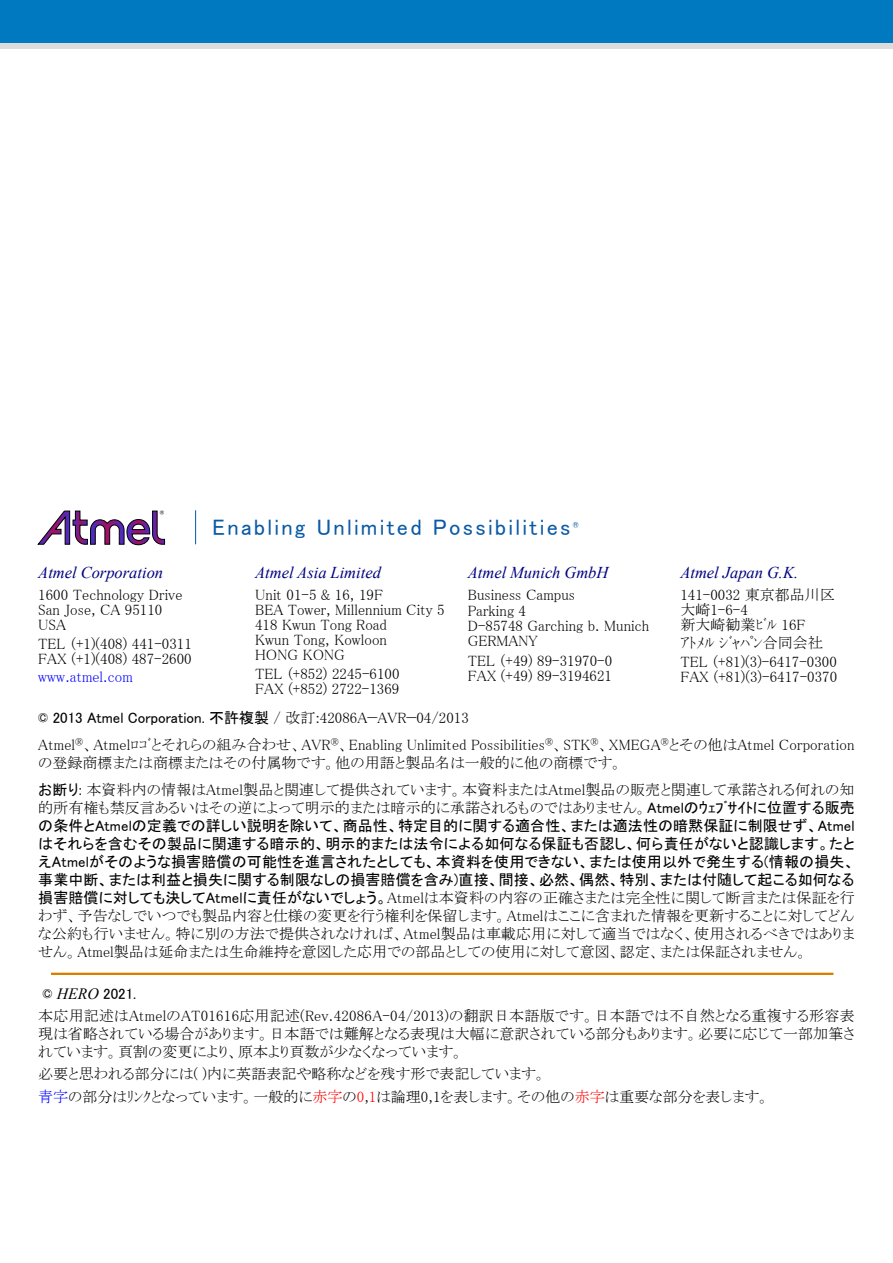
<style>
.page{position:relative;width:893px;height:1263px;background:#fff}
.page>*{position:absolute;margin:0;border:0;box-sizing:border-box;transform-origin:0 0}
.t1{font:22.5px "MS P Gothic";letter-spacing:.1em;color:#095aa6}
.t2{font:italic 16.5px "Times New Roman";color:#000080}
.t3{font:15px/15px "MS P Mincho";color:#000}
.t4{font:15px/18px "MS P Gothic";letter-spacing:.005em;color:#000;text-align:justify}
.t5{font:15px "MS P Mincho";color:#00f}
.t6{font:9px "MS P Gothic";color:#095aa6}
.t7{font:6.75px "MS P Gothic";color:#000}
.s1{font-family:"MS P Mincho"}
.s2{font-family:"MS P Gothic"}
.s3{font-family:"Times New Roman";font-style:italic;font-size:15.75px}
.s4{color:#00f}
.s5{color:#f00}
</style>
<div class="page">
<div style="left:0;top:43px;width:893px;height:6px;background:#dcdcdc"></div>
<div style="left:0;top:0;width:893px;height:43px;background:#0079c1"></div>
<hr style="left:51px;top:973px;width:782px;height:2px;background:#d88000">
<svg style="left:37px;top:510px;width:128px;height:35px"></svg>
<hr style="left:195px;top:510px;width:1px;height:34px;background:#095aa6">
<p class="t7" style="left:160px;top:510px;width:6px">®</p>
<h1 class="t1" style="left:213px;top:516px;width:359px">Enabling Unlimited Possibilities</h1>
<p class="t6" style="left:573px;top:520px;width:8px">®</p>
<p class="t2" style="left:38px;top:561px;width:126px">Atmel Corporation</p>
<p class="t2" style="left:255px;top:561px;width:127px">Atmel Asia Limited</p>
<p class="t2" style="left:468px;top:561px;width:142px">Atmel Munich GmbH</p>
<p class="t2" style="left:680px;top:561px;width:119px">Atmel Japan G.K.</p>
<p class="t3" style="left:38px;top:587px;width:146px">1600 Technology Drive<br>San Jose, CA 95110<br>USA</p>
<p class="t3" style="left:38px;top:636px;width:155px">TEL (+1)(408) 441-0311<br>FAX (+1)(408) 487-2600</p>
<p class="t5" style="left:38px;top:669px;width:96px">www.atmel.com</p>
<p class="t3" style="left:680px;top:587px;width:156px">141-0032 東京都品川区大崎1-6-4<br>新大崎勧業ﾋﾞﾙ 16F</p>
<p class="t3" style="left:680px;top:632px;width:158px;line-height:19.5px">ｱﾄﾒﾙ ｼﾞｬﾊﾟﾝ合同会社<br>TEL (+81)(3)-6417-0300</p>
<p class="t3" style="left:680px;top:669px;width:158px">FAX (+81)(3)-6417-0370</p>
<p class="t3" style="left:255px;top:587px;width:191px">Unit 01-5 &amp; 16, 19F<br>BEA Tower, Millennium City 5<br>418 Kwun Tong Road<br>Kwun Tong, Kowloon<br>HONG KONG</p>
<p class="t3" style="left:255px;top:666px;width:146px">TEL (+852) 2245-6100<br>FAX (+852) 2722-1369</p>
<p class="t3" style="left:468px;top:586px;width:109px;line-height:16.5px">Business Campus<br>Parking 4</p>
<p class="t3" style="left:468px;top:618px;width:183px">D-85748 Garching b. Munich<br>GERMANY</p>
<p class="t3" style="left:468px;top:653px;width:146px">TEL (+49) 89-31970-0<br>FAX (+49) 89-3194621</p>
<p class="t4" style="left:38px;top:709px;width:432px">© 2013 Atmel Corporation. 不許複製 <span class="s1">/ 改訂:42086A−AVR−04/2013</span></p>
<p class="t3" style="left:38px;top:736px;width:818px;line-height:18px">Atmel<sup>®</sup>、Atmelﾛｺﾞとそれらの組み合わせ、AVR<sup>®</sup>、Enabling Unlimited Possibilities<sup>®</sup>、STK<sup>®</sup>、XMEGA<sup>®</sup>とその他はAtmel Corporationの登録商標または商標またはその付属物です。他の用語と製品名は一般的に他の商標です。</p>
<p class="t3" style="left:38px;top:781px;width:818px;line-height:18px"><span class="s2">お断り:</span> 本資料内の情報はAtmel製品と関連して提供されています。本資料またはAtmel製品の販売と関連して承諾される何れの知的所有権も禁反言あるいはその逆によって明示的または暗示的に承諾されるものではありません。<span class="s2">Atmelのｳｪﾌﾞｻｲﾄに位置する販売</span></p>
<p class="t4" style="left:38px;top:817px;width:818px">の条件とAtmelの定義での詳しい説明を除いて、商品性、特定目的に関する適合性、または適法性の暗黙保証に制限せず、Atmelはそれらを含むその製品に関連する暗示的、明示的または法令による如何なる保証も否認し、何ら責任がないと認識します。たとえAtmelがそのような損害賠償の可能性を進言されたとしても、本資料を使用できない、または使用以外で発生する(情報の損失、事業中断、または利益と損失に関する制限なしの損害賠償を含み)直接、間接、必然、偶然、特別、または付随して起こる如何なる</p>
<p class="t3" style="left:38px;top:889px;width:818px;line-height:18px;text-align:justify"><span class="s2">損害賠償に対しても決してAtmelに責任がないでしょう。</span>Atmelは本資料の内容の正確さまたは完全性に関して断言または保証を行わず、予告なしでいつでも製品内容と仕様の変更を行う権利を保留します。Atmelはここに含まれた情報を更新することに対してどんな公約も行いません。特に別の方法で提供されなければ、Atmel製品は車載応用に対して適当ではなく、使用されるべきではありません。Atmel製品は延命または生命維持を意図した応用での部品としての使用に対して意図、認定、または保証されません。</p>
<p class="t4" style="left:43px;top:984px;width:95px">© <span class="s3">HERO</span> 2021.</p>
<p class="t3" style="left:38px;top:1006px;width:818px;line-height:18px;text-align:justify">本応用記述はAtmelのAT01616応用記述(Rev.42086A-04/2013)の翻訳日本語版です。日本語では不自然となる重複する形容表現は省略されている場合があります。日本語では難解となる表現は大幅に意訳されている部分もあります。必要に応じて一部加筆されています。頁割の変更により、原本より頁数が少なくなっています。</p>
<p class="t3" style="left:38px;top:1062px;width:733px;line-height:22.5px">必要と思われる部分には( )内に英語表記や略称などを残す形で表記しています。<br><span class="s4">青字</span>の部分はﾘﾝｸとなっています。一般的に<span class="s5">赤字</span>の<span class="s5">0</span>,<span class="s5">1</span>は論理0,1を表します。その他の<span class="s5">赤字</span>は重要な部分を表します。</p>
</div>
